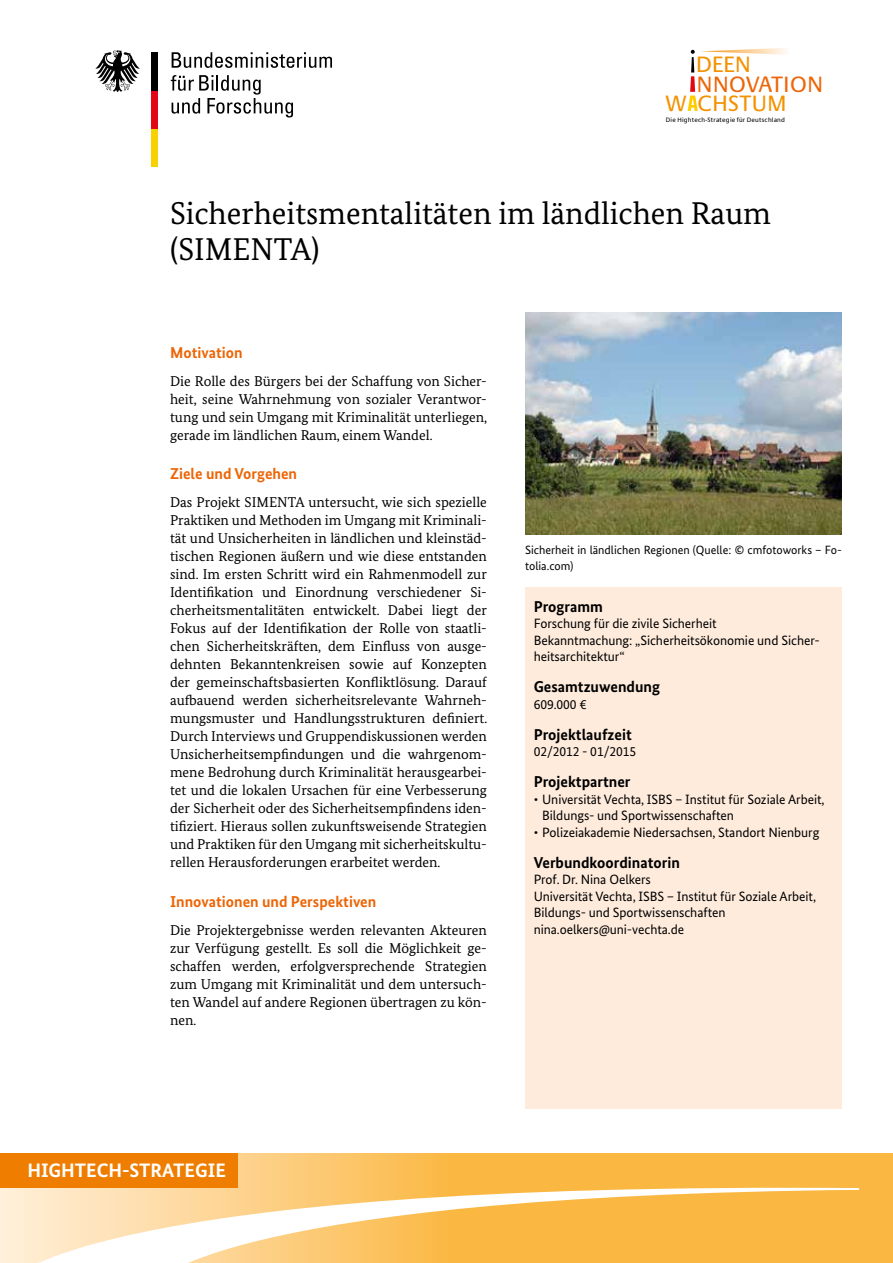
<style>
.page{position:relative;width:893px;height:1263px;background:#fff}
.page>*{position:absolute;margin:0;border:0;box-sizing:border-box;transform-origin:0 0}
.t1{font:31.5px "Bundes Serif";color:#000}
.t2{font:23.1px "Neue Praxis";letter-spacing:.015em;color:#f39200}
.t3{font:23.1px "Neue Praxis";letter-spacing:.025em;color:#ec6608}
.t4{font:700 19.5px "Bundes Sans Office";color:#fff}
.t5{font:700 15.75px "Bundes Sans";color:#000}
.t6{font:700 15.75px "Bundes Sans";color:#ec6608}
.P_Start{font:14.25px/18px "Bundes Serif";color:#000;text-align:justify}
.P_Kasten{font:13.5px/16.5px "Bundes Sans";letter-spacing:-.005em;color:#000}
.t7{font:12px/15.8px "Bundes Sans";color:#000}
.t8{font:6.6px "Neue Praxis";letter-spacing:.03em;color:#000}
</style>
<div class="page">
<div style="left:525px;top:587px;width:317px;height:521px;background:#feebdc"></div>
<svg style="left:171px;top:75px;width:122px;height:42px"></svg>
<svg style="left:172px;top:52px;width:160px;height:16px"></svg>
<div style="left:151px;top:129px;width:7px;height:38px;background:#f8d200"></div>
<div style="left:151px;top:90px;width:7px;height:39px;background:#e30613"></div>
<div style="left:151px;top:52px;width:7px;height:39px;background:#000"></div>
<svg style="left:95px;top:50px;width:45px;height:42px"></svg>
<img style="left:701px;top:48px;width:85px;height:7px">
<svg style="left:688px;top:50px;width:10px;height:61px"></svg>
<img style="left:525px;top:312px;width:317px;height:222px">
<svg style="left:0;top:1153px;width:893px;height:110px;background:#fabc50"></svg>
<div style="left:0;top:1153px;width:238px;height:35px;background:#ef7d00"></div>
<svg style="left:5px;top:1182px;width:855px;height:81px"></svg>
<p class="t2" style="left:696px;top:51px;width:56px">DEEN</p>
<p class="t3" style="left:697px;top:70px;width:128px">NNOVATION</p>
<p class="t2" style="left:666px;top:89px;width:122px">W CHSTUM</p>
<p class="t8" style="left:666px;top:116px;width:120px">Die Hightech-Strategie für Deutschland</p>
<h1 class="t1" style="left:170px;top:194px;width:602px">Sicherheitsmentalitäten im ländlichen Raum</h1>
<h1 class="t1" style="left:170px;top:230px;width:151px">(SIMENTA)</h1>
<h2 class="t6" style="left:170px;top:342px;width:74px">Motivation</h2>
<p class="P_Start" style="left:170px;top:372px;width:319px">Die Rolle des Bürgers bei der Schaffung von Sicher&shy;heit, seine Wahrnehmung von sozialer Verantwor&shy;tung und sein Umgang mit Kriminalität unterliegen, gerade im ländlichen Raum, einem Wandel.</p>
<h2 class="t6" style="left:170px;top:464px;width:129px">Ziele und Vorgehen</h2>
<p class="P_Start" style="left:170px;top:493px;width:319px">Das Projekt SIMENTA untersucht, wie sich spezielle Praktiken und Methoden im Umgang mit Kriminali&shy;tät und Unsicherheiten in ländlichen und kleinstäd&shy;tischen Regionen äußern und wie diese entstanden sind. Im ersten Schritt wird ein Rahmenmodell zur Identifikation und Einordnung verschiedener Si&shy;cherheitsmentalitäten entwickelt. Dabei liegt der Fokus auf der Identifikation der Rolle von staatli&shy;chen Sicherheitskräften, dem Einfluss von ausge&shy;dehnten Bekanntenkreisen sowie auf Konzepten der gemeinschaftsbasierten Konfliktlösung. Darauf aufbauend werden sicherheitsrelevante Wahrneh&shy;mungsmuster und Handlungsstrukturen definiert.<br>Durch Interviews und Gruppendiskussionen werden Unsicherheitsempfindungen und die wahrgenom&shy;mene Bedrohung durch Kriminalität herausgearbei&shy;tet und die lokalen Ursachen für eine Verbesserung der Sicherheit oder des Sicherheitsempfindens iden&shy;tifiziert. Hieraus sollen zukunftsweisende Strategien und Praktiken für den Umgang mit sicherheitskultu&shy;rellen Herausforderungen erarbeitet werden.</p>
<h2 class="t6" style="left:170px;top:892px;width:208px">Innovationen und Perspektiven</h2>
<p class="P_Start" style="left:170px;top:921px;width:318px">Die Projektergebnisse werden relevanten Akteuren zur Verfügung gestellt. Es soll die Möglichkeit ge&shy;schaffen werden, erfolgversprechende Strategien zum Umgang mit Kriminalität und dem untersuch&shy;ten Wandel auf andere Regionen übertragen zu kön&shy;nen.</p>
<p class="t7" style="left:525px;top:542px;width:318px">Sicherheit in ländlichen Regionen (Quelle: © cmfotoworks – Fo&shy;tolia.com)</p>
<h3 class="t5" style="left:534px;top:597px;width:71px">Programm</h3>
<p class="P_Kasten" style="left:534px;top:615px;width:185px">Forschung für die zivile Sicherheit</p>
<p class="P_Kasten" style="left:534px;top:632px;width:288px">Bekanntmachung: „Sicherheitsökonomie und Sicher&shy;heitsarchitektur“</p>
<h3 class="t5" style="left:534px;top:677px;width:128px">Gesamtzuwendung</h3>
<p class="P_Kasten" style="left:534px;top:696px;width:55px">609.000 €</p>
<h3 class="t5" style="left:534px;top:725px;width:100px">Projektlaufzeit</h3>
<p class="P_Kasten" style="left:534px;top:743px;width:104px">02/2012 - 01/2015</p>
<h3 class="t5" style="left:534px;top:772px;width:98px">Projektpartner</h3>
<p class="P_Kasten" style="left:542px;top:791px;width:284px;text-indent:-9px">• Universität Vechta, ISBS – Institut für Soziale Arbeit,<br>Bildungs- und Sportwissenschaften</p>
<p class="P_Kasten" style="left:534px;top:824px;width:287px">• Polizeiakademie Niedersachsen, Standort Nienburg</p>
<h3 class="t5" style="left:534px;top:853px;width:148px">Verbundkoordinatorin</h3>
<p class="P_Kasten" style="left:534px;top:871px;width:119px">Prof. Dr. Nina Oelkers</p>
<p class="P_Kasten" style="left:534px;top:888px;width:284px">Universität Vechta, ISBS – Institut für Soziale Arbeit,<br>Bildungs- und Sportwissenschaften</p>
<p class="P_Kasten" style="left:534px;top:921px;width:152px">nina.oelkers@uni-vechta.de</p>
<h3 class="t4" style="left:27px;top:1159px;width:200px">HIGHTECH-STRATEGIE</h3>
<h3 class="t4" style="left:32px;top:1159px;width:139px">WISSENSCHAFT</h3>
<h3 class="t4" style="left:78px;top:1159px;width:83px">BILDUNG</h3>
</div>
